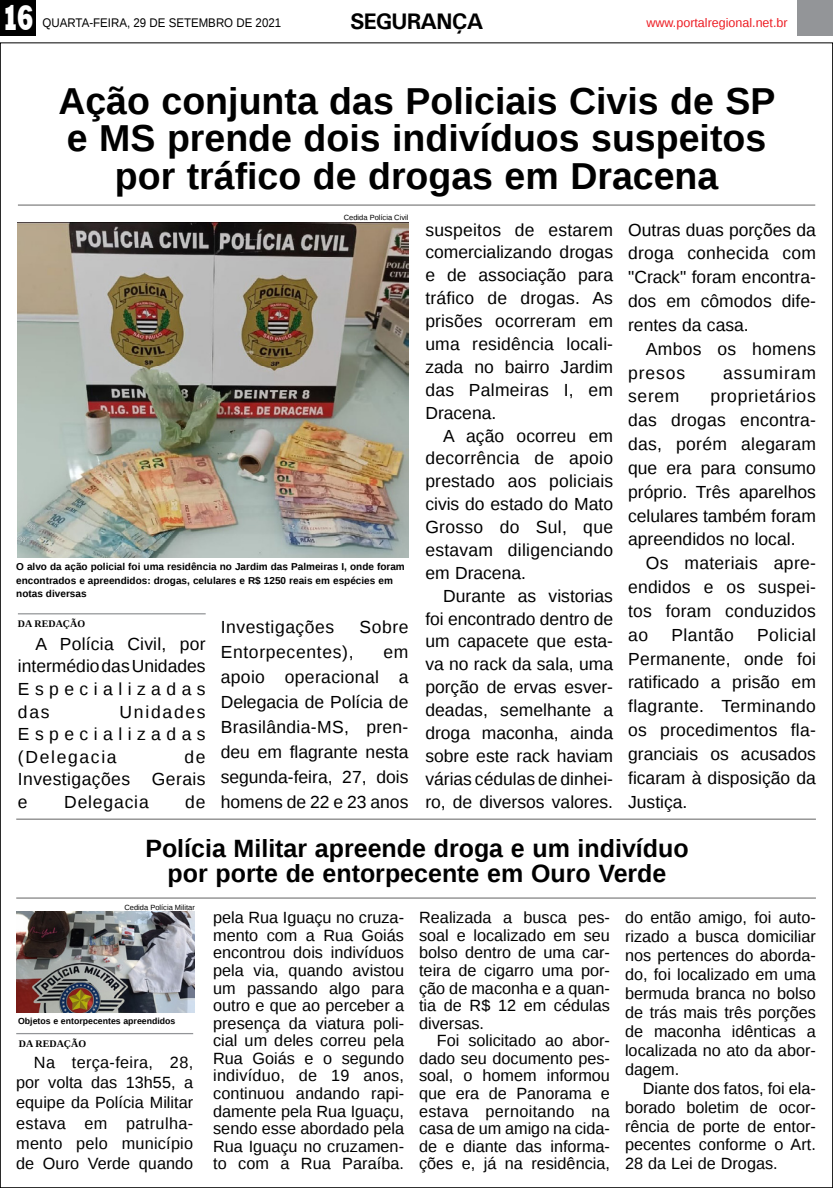
<style>
.page{position:relative;width:833px;height:1188px;background:#fff}
.page>*{position:absolute;margin:0;border:0;box-sizing:border-box;transform-origin:0 0}
.TÍTULO{font:700 37.5px/37.5px "Liberation Sans";color:#000}
.t1{font:800 36.12px "Rockwell";color:#fff;scale:.7 1}
.TÍTULO-2{font:700 25px/25px "Liberation Sans";color:#000;text-align:center}
.TITULO_PG{font:700 22.5px "Univers";letter-spacing:-.04em;color:#000}
.MATÉRIA{font:17.5px/22.9px "Liberation Sans";color:#000;text-align:justify}
.MATÉRIA-2{font:17.5px "Liberation Sans";letter-spacing:.03em;color:#000}
.MATÉRIA-3{font:17.5px "Liberation Sans";letter-spacing:.05em;color:#000}
.MATÉRIA-4{font:17.5px "Liberation Sans";letter-spacing:.04em;color:#000}
.MATÉRIA-5{font:16.25px/17.6px "Liberation Sans";color:#000;text-align:justify}
.DATA_PG{font:12.5px "Liberation Sans";color:#000;scale:.92 1}
.DATA_PG-2{font:12.5px "Liberation Sans";color:#ed1d24}
.LEGENDA{font:700 10px/13.8px "Liberation Sans";color:#000}
.CRÉDITO_NOME{font:700 10px "Liberation Serif";color:#000}
.LEGENDA-2{font:700 8.75px "Liberation Sans";color:#000}
.CRÉDITO_FOTO{font:7.5px "Liberation Sans";color:#000}
</style>
<div class="page">
<div style="left:0;top:0;width:36px;height:35px;background:#000"></div>
<div style="left:797px;top:0;width:36px;height:35px;background:#939598"></div>
<hr style="left:18px;top:204px;width:797px;height:2px;background:#000">
<hr style="left:18px;top:613px;width:188px;height:1px;background:#939598">
<img style="left:18px;top:223px;width:390px;height:334px">
<hr style="left:16px;top:818px;width:800px;height:1px;background:#000">
<img style="left:16px;top:911px;width:179px;height:101px">
<hr style="left:16px;top:1032px;width:177px;height:1px;background:#939598">
<hr style="left:16px;top:897px;width:800px;height:1px;background:#000">
<p class="t1" style="left:2px;top:-3px;width:48px">16</p>
<p class="DATA_PG" style="left:43px;top:15px;width:261px">QUARTA-FEIRA, 29 DE SETEMBRO DE 2021</p>
<p class="TITULO_PG" style="left:350px;top:8px;width:135px">SEGURANÇA</p>
<p class="DATA_PG-2" style="left:646px;top:15px;width:143px">www.portalregional.net.br</p>
<p class="TÍTULO" style="left:58px;top:81px;width:718px">Ação conjunta das Policiais Civis de SP e MS prende dois indivíduos suspeitos</p>
<p class="TÍTULO" style="left:115px;top:156px;width:605px">por tráfico de drogas em Dracena</p>
<p class="CRÉDITO_FOTO" style="left:344px;top:213px;width:66px">Cedida Polícia Civil</p>
<p class="LEGENDA" style="left:16px;top:559px;width:390px">O alvo da ação policial foi uma residência no Jardim das Palmeiras I, onde foram encontrados e apreendidos: drogas, celulares e R$ 1250 reais em espécies em notas diversas</p>
<p class="CRÉDITO_NOME" style="left:18px;top:617px;width:69px">DA REDAÇÃO</p>
<p class="MATÉRIA" style="left:18px;top:633px;width:189px;line-height:22.5px;text-indent:18px">A Polícia Civil, por intermédio das Unidades Especializadas das</p>
<p class="MATÉRIA" style="left:18px;top:700px;width:189px;line-height:22.5px;text-indent:102px">Unidades Especializadas (Delegacia</p>
<p class="MATÉRIA" style="left:18px;top:745px;width:189px;line-height:22.5px;text-indent:166px">de Investigações Gerais e</p>
<p class="MATÉRIA-3" style="left:64px;top:791px;width:86px">Delegacia</p>
<p class="MATÉRIA" style="left:185px;top:790px;width:22px">de</p>
<p class="MATÉRIA-2" style="left:221px;top:617px;width:115px">Investigações</p>
<p class="MATÉRIA" style="left:359px;top:616px;width:50px">Sobre</p>
<p class="MATÉRIA-4" style="left:221px;top:642px;width:134px">Entorpecentes),</p>
<p class="MATÉRIA" style="left:221px;top:640px;width:189px;line-height:24.9px;text-indent:163px">em apoio operacional a Delegacia de Polícia de Brasilândia-MS, pren&shy;deu em flagrante nesta segunda-feira, 27, dois homens de 22 e 23 anos</p>
<p class="MATÉRIA" style="left:425px;top:219px;width:189px">suspeitos de estarem comercializando drogas e de associação para tráfico de drogas. As prisões ocorreram em uma residência locali&shy;zada no bairro Jardim das Palmeiras I, em Dracena.</p>
<p class="MATÉRIA" style="left:425px;top:424px;width:189px;text-indent:18px">A ação ocorreu em decorrência de apoio prestado aos policiais civis do estado do Mato Grosso do Sul, que estavam diligenciando em Dracena.</p>
<p class="MATÉRIA" style="left:425px;top:584px;width:189px;text-indent:18px">Durante as vistorias foi encontrado dentro de um capacete que esta&shy;va no rack da sala, uma porção de ervas esver&shy;deadas, semelhante a droga maconha, ainda sobre este rack haviam várias cédulas de dinhei&shy;ro, de diversos valores.</p>
<p class="MATÉRIA" style="left:628px;top:218px;width:189px;line-height:23.9px">Outras duas porções da droga conhecida com "Crack" foram encontra&shy;dos em cômodos dife&shy;rentes da casa.</p>
<p class="MATÉRIA" style="left:628px;top:337px;width:189px;line-height:23.9px;text-indent:18px">Ambos os homens presos</p>
<p class="MATÉRIA-3" style="left:723px;top:362px;width:94px">assumiram</p>
<p class="MATÉRIA" style="left:628px;top:385px;width:189px;line-height:23.9px;text-indent:82px">proprietários das drogas encontra&shy;das, porém alegaram que era para consumo próprio. Três aparelhos celulares também foram apreendidos no local.</p>
<p class="MATÉRIA" style="left:628px;top:552px;width:189px;line-height:23.9px;text-indent:18px">Os materiais apre&shy;endidos e os suspei&shy;tos foram conduzidos ao</p>
<p class="MATÉRIA" style="left:628px;top:385px;width:53px">serem</p>
<p class="MATÉRIA" style="left:628px;top:623px;width:189px;line-height:23.9px;text-indent:129px">Policial Permanente, onde foi ratificado a prisão em flagrante. Terminando os procedimentos fla&shy;granciais os acusados ficaram à disposição da Justiça.</p>
<p class="MATÉRIA-2" style="left:671px;top:624px;width:64px">Plantão</p>
<p class="TÍTULO-2" style="left:145px;top:834px;width:545px">Polícia Militar apreende droga e um indivíduo por porte de entorpecente em Ouro Verde</p>
<p class="CRÉDITO_FOTO" style="left:124px;top:902px;width:72px">Cedida Polícia Militar</p>
<p class="LEGENDA-2" style="left:18px;top:1014px;width:159px">Objetos e entorpecentes apreendidos</p>
<p class="CRÉDITO_NOME" style="left:19px;top:1036px;width:69px">DA REDAÇÃO</p>
<p class="MATÉRIA-5" style="left:16px;top:1052px;width:178px;line-height:20.4px;text-indent:18px">Na terça-feira, 28, por volta das 13h55, a equipe da Polícia Militar estava em patrulha&shy;mento pelo município de Ouro Verde quando</p>
<p class="MATÉRIA-5" style="left:213px;top:909px;width:192px">pela Rua Iguaçu no cruza&shy;mento com a Rua Goiás encontrou dois indivíduos pela via, quando avistou um passando algo para outro e que ao perceber a presença da viatura poli&shy;cial um deles correu pela Rua Goiás e o segundo indivíduo, de 19 anos, continuou andando rapi&shy;damente pela Rua Iguaçu, sendo esse abordado pela Rua Iguaçu no cruzamen&shy;to com a Rua Paraíba.</p>
<p class="MATÉRIA-5" style="left:419px;top:909px;width:192px">Realizada a busca pes&shy;soal e localizado em seu bolso dentro de uma car&shy;teira de cigarro uma por&shy;ção de maconha e a quan&shy;tia de R$ 12 em cédulas diversas.</p>
<p class="MATÉRIA-5" style="left:419px;top:1032px;width:192px;text-indent:18px">Foi solicitado ao abor&shy;dado seu documento pes&shy;soal, o homem informou que era de Panorama e estava pernoitando na casa de um amigo na cida&shy;de e diante das informa&shy;ções e, já na residência,</p>
<p class="MATÉRIA-5" style="left:625px;top:908px;width:192px;line-height:18.9px">do então amigo, foi auto&shy;rizado a busca domiciliar nos pertences do aborda&shy;do, foi localizado em uma bermuda branca no bolso de trás mais três porções de maconha idênticas a localizada no ato da abor&shy;dagem.</p>
<p class="MATÉRIA-5" style="left:625px;top:1078px;width:192px;line-height:18.9px;text-indent:18px">Diante dos fatos, foi ela&shy;borado boletim de ocor&shy;rência de porte de entor&shy;pecentes conforme o Art.<br>28 da Lei de Drogas.</p>
</div>
